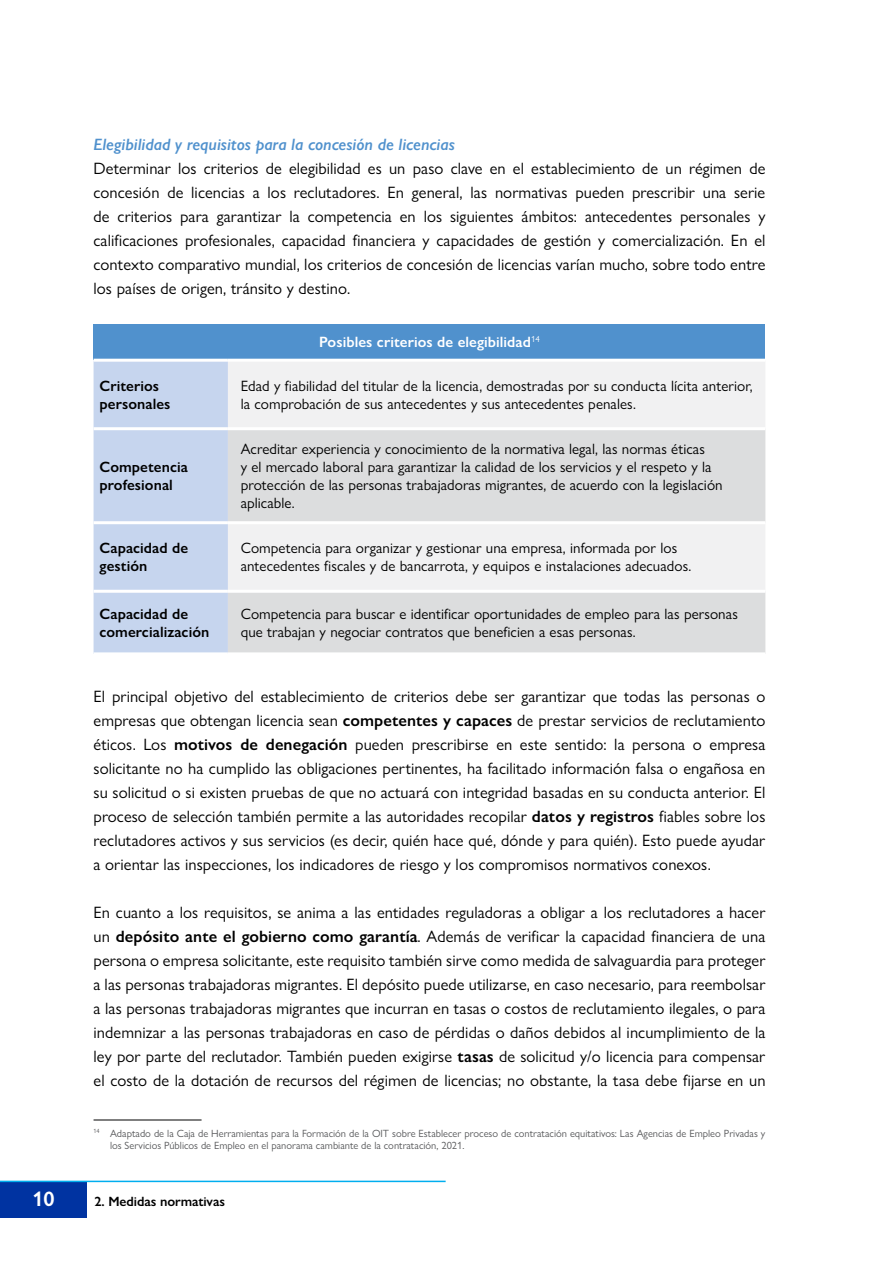
<style>
.page{position:relative;width:893px;height:1263px;background:#fff}
.page>*{position:absolute;margin:0;border:0;box-sizing:border-box;transform-origin:0 0}
.t1{font:600 21px "Gill Sans Nova";color:#fff}
.Body_text{font:16.5px/24px "Gill Sans Nova";letter-spacing:.005em;color:#000;text-align:justify}
.Subhead_4{font:italic 600 16.5px "Gill Sans Nova";color:#5091cd}
.Body_text-2{font:15px/18px "Gill Sans Nova";letter-spacing:.005em;color:#000}
.Body_text-3{font:600 15px/18px "Gill Sans Nova";letter-spacing:.005em;color:#000}
.Body_text-4{font:600 15px "Gill Sans Nova";letter-spacing:.005em;color:#fff}
.t2{font:600 13.5px "Gill Sans Nova";letter-spacing:-.005em;color:#000}
.Footnote{font:10.5px/12.6px "Gill Sans Nova";color:#58595b}
.s1{font-weight:600}
</style>
<div class="page">
<div style="left:0;top:1181px;width:87px;height:36px;background:#0033a1"></div>
<hr style="left:0;top:1181px;width:446px;height:1px;background:#00aeef">
<div style="left:94px;top:325px;width:671px;height:35px;background:#5091cd"></div>
<div style="left:94px;top:362px;width:134px;height:290px;background:#c6d5ee"></div>
<div style="left:228px;top:362px;width:537px;height:65px;background:#f1f1f2"></div>
<svg style="left:228px;top:430px;width:537px;height:222px;fill:#dcddde"></svg>
<hr style="left:94px;top:359px;width:134px;height:3px;background:#fff">
<hr style="left:228px;top:359px;width:537px;height:3px;background:#fff">
<hr style="left:94px;top:427px;width:134px;height:3px;background:#fff">
<hr style="left:94px;top:521px;width:134px;height:3px;background:#fff">
<hr style="left:228px;top:521px;width:537px;height:3px;background:#fff">
<hr style="left:94px;top:590px;width:134px;height:3px;background:#fff">
<hr style="left:228px;top:590px;width:537px;height:3px;background:#fff">
<hr style="left:94px;top:1119px;width:108px;height:1px;background:#000">
<p class="Subhead_4" style="left:94px;top:134px;width:363px">Elegibilidad y requisitos para la concesión de licencias</p>
<p class="Body_text" style="left:94px;top:156px;width:673px">Determinar los criterios de elegibilidad es un paso clave en el establecimiento de un régimen de concesión de licencias a los reclutadores. En general, las normativas pueden prescribir una serie de criterios para garantizar la competencia en los siguientes ámbitos: antecedentes personales y calificaciones profesionales, capacidad financiera y capacidades de gestión y comercialización. En el contexto comparativo mundial, los criterios de concesión de licencias varían mucho, sobre todo entre los países de origen, tránsito y destino.</p>
<p class="Body_text-4" style="left:319px;top:333px;width:222px">Posibles criterios de elegibilidad<sup>14</sup></p>
<p class="Body_text-3" style="left:100px;top:377px;width:72px">Criterios personales</p>
<p class="Body_text-2" style="left:241px;top:377px;width:514px">Edad y fiabilidad del titular de la licencia, demostradas por su conducta lícita anterior, la comprobación de sus antecedentes y sus antecedentes penales.</p>
<p class="Body_text-3" style="left:100px;top:458px;width:90px">Competencia profesional</p>
<p class="Body_text-2" style="left:241px;top:440px;width:483px">Acreditar experiencia y conocimiento de la normativa legal, las normas éticas<br>y el mercado laboral para garantizar la calidad de los servicios y el respeto y la protección de las personas trabajadoras migrantes, de acuerdo con la legislación aplicable.</p>
<p class="Body_text-3" style="left:100px;top:539px;width:90px">Capacidad de gestión</p>
<p class="Body_text-2" style="left:241px;top:539px;width:452px">Competencia para organizar y gestionar una empresa, informada por los antecedentes fiscales y de bancarrota, y equipos e instalaciones adecuados.</p>
<p class="Body_text-3" style="left:100px;top:605px;width:111px">Capacidad de comercialización</p>
<p class="Body_text-2" style="left:241px;top:605px;width:499px">Competencia para buscar e identificar oportunidades de empleo para las personas que trabajan y negociar contratos que beneficien a esas personas.</p>
<p class="Body_text" style="left:94px;top:684px;width:673px">El principal objetivo del establecimiento de criterios debe ser garantizar que todas las personas o empresas que obtengan licencia sean <span class="s1">competentes y capaces</span> de prestar servicios de reclutamiento éticos. Los <span class="s1">motivos de denegación</span> pueden prescribirse en este sentido: la persona o empresa solicitante no ha cumplido las obligaciones pertinentes, ha facilitado información falsa o engañosa en su solicitud o si existen pruebas de que no actuará con integridad basadas en su conducta anterior. El proceso de selección también permite a las autoridades recopilar <span class="s1">datos y registros</span> fiables sobre los reclutadores activos y sus servicios (es decir, quién hace qué, dónde y para quién). Esto puede ayudar a orientar las inspecciones, los indicadores de riesgo y los compromisos normativos conexos.</p>
<p class="Body_text" style="left:94px;top:900px;width:673px">En cuanto a los requisitos, se anima a las entidades reguladoras a obligar a los reclutadores a hacer un <span class="s1">depósito ante el gobierno como garantía</span>. Además de verificar la capacidad financiera de una persona o empresa solicitante, este requisito también sirve como medida de salvaguardia para proteger a las personas trabajadoras migrantes. El depósito puede utilizarse, en caso necesario, para reembolsar a las personas trabajadoras migrantes que incurran en tasas o costos de reclutamiento ilegales, o para indemnizar a las personas trabajadoras en caso de pérdidas o daños debidos al incumplimiento de la ley por parte del reclutador. También pueden exigirse <span class="s1">tasas</span> de solicitud y/o licencia para compensar el costo de la dotación de recursos del régimen de licencias; no obstante, la tasa debe fijarse en un</p>
<p class="Footnote" style="left:110px;top:1127px;width:657px;text-indent:-16px"><sup>14</sup> Adaptado de la Caja de Herramientas para la Formación de la OIT sobre Establecer proceso de contratación equitativos: Las Agencias de Empleo Privadas y los Servicios Públicos de Empleo en el panorama cambiante de la contratación, 2021.</p>
<p class="t1" style="left:32px;top:1186px;width:24px">10</p>
<p class="t2" style="left:94px;top:1193px;width:132px">2. Medidas normativas</p>
</div>
